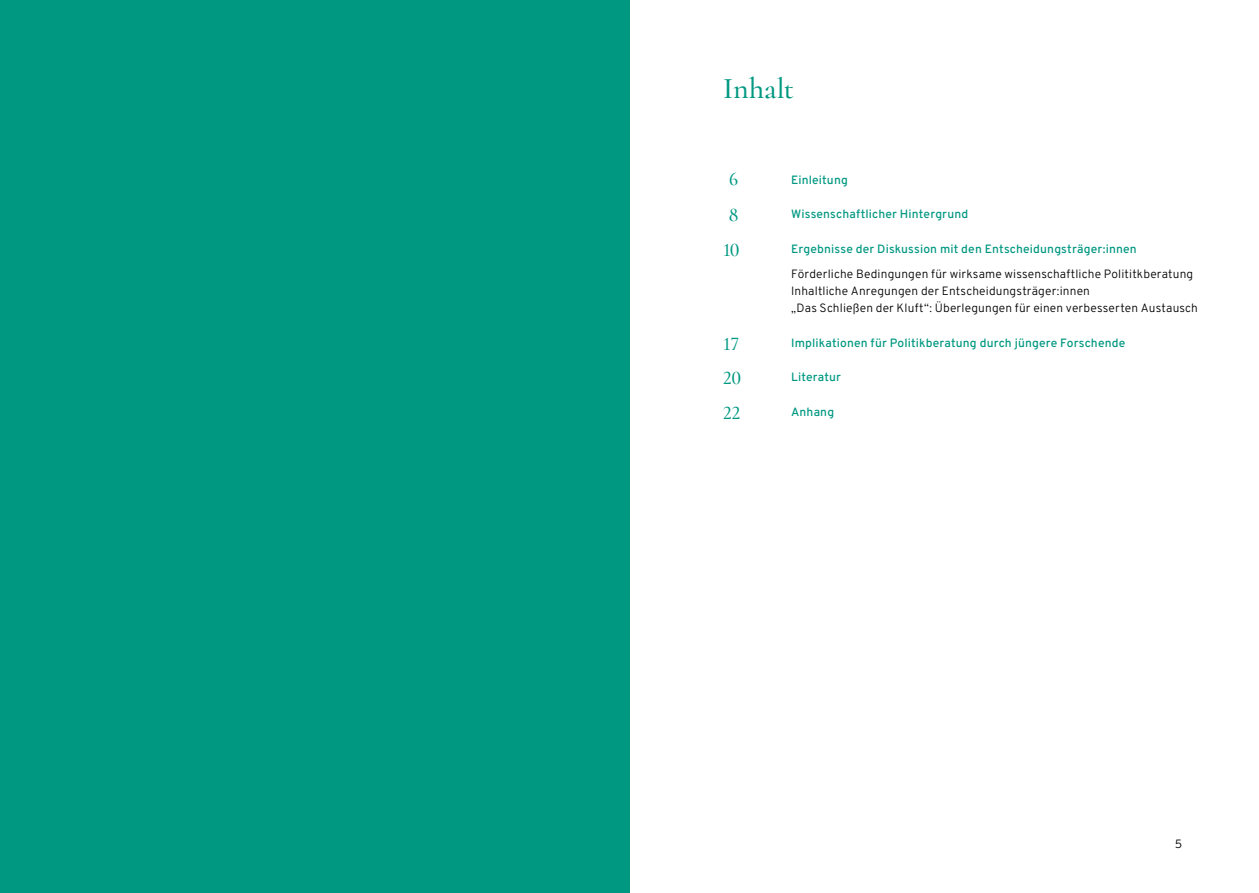
<style>
.page{position:relative;width:1259px;height:893px;background:#fff}
.page>*{position:absolute;margin:0;border:0;box-sizing:border-box;transform-origin:0 0}
.t1{font:500 30px "Cormorant";color:#009881}
.t2{font:500 19.5px "Cormorant";letter-spacing:-.005em;color:#009881}
.t3{font:12px/17.2px "Overpass";letter-spacing:.015em;color:#000}
.t4{font:500 12px "Overpass";letter-spacing:.015em;color:#009881}
</style>
<div class="page">
<div style="left:0;top:0;width:629px;height:893px;background:#009881"></div>
<h1 class="t1" style="left:723px;top:70px;width:72px">Inhalt</h1>
<h2 class="t2" style="left:729px;top:167px;width:11px">6</h2>
<p class="t4" style="left:791px;top:170px;width:58px">Einleitung</p>
<h2 class="t2" style="left:729px;top:203px;width:11px">8</h2>
<p class="t4" style="left:791px;top:204px;width:179px">Wissenschaftlicher Hintergrund</p>
<h2 class="t2" style="left:723px;top:238px;width:18px">10</h2>
<p class="t4" style="left:791px;top:239px;width:347px">Ergebnisse der Diskussion mit den Entscheidungsträger:innen</p>
<p class="t3" style="left:791px;top:264px;width:408px">Förderliche Bedingungen für wirksame wissenschaftliche Polititkberatung<br>Inhaltliche Anregungen der Entscheidungsträger:innen<br>„Das Schließen der Kluft“: Überlegungen für einen verbesserten Austausch</p>
<h2 class="t2" style="left:723px;top:331px;width:18px">17</h2>
<p class="t4" style="left:791px;top:333px;width:336px">Implikationen für Politikberatung durch jüngere Forschende</p>
<h2 class="t2" style="left:723px;top:366px;width:20px">20</h2>
<p class="t4" style="left:791px;top:367px;width:51px">Literatur</p>
<h2 class="t2" style="left:723px;top:400px;width:19px">22</h2>
<p class="t4" style="left:791px;top:402px;width:45px">Anhang</p>
<p class="t3" style="left:1175px;top:834px;width:9px">5</p>
</div>
